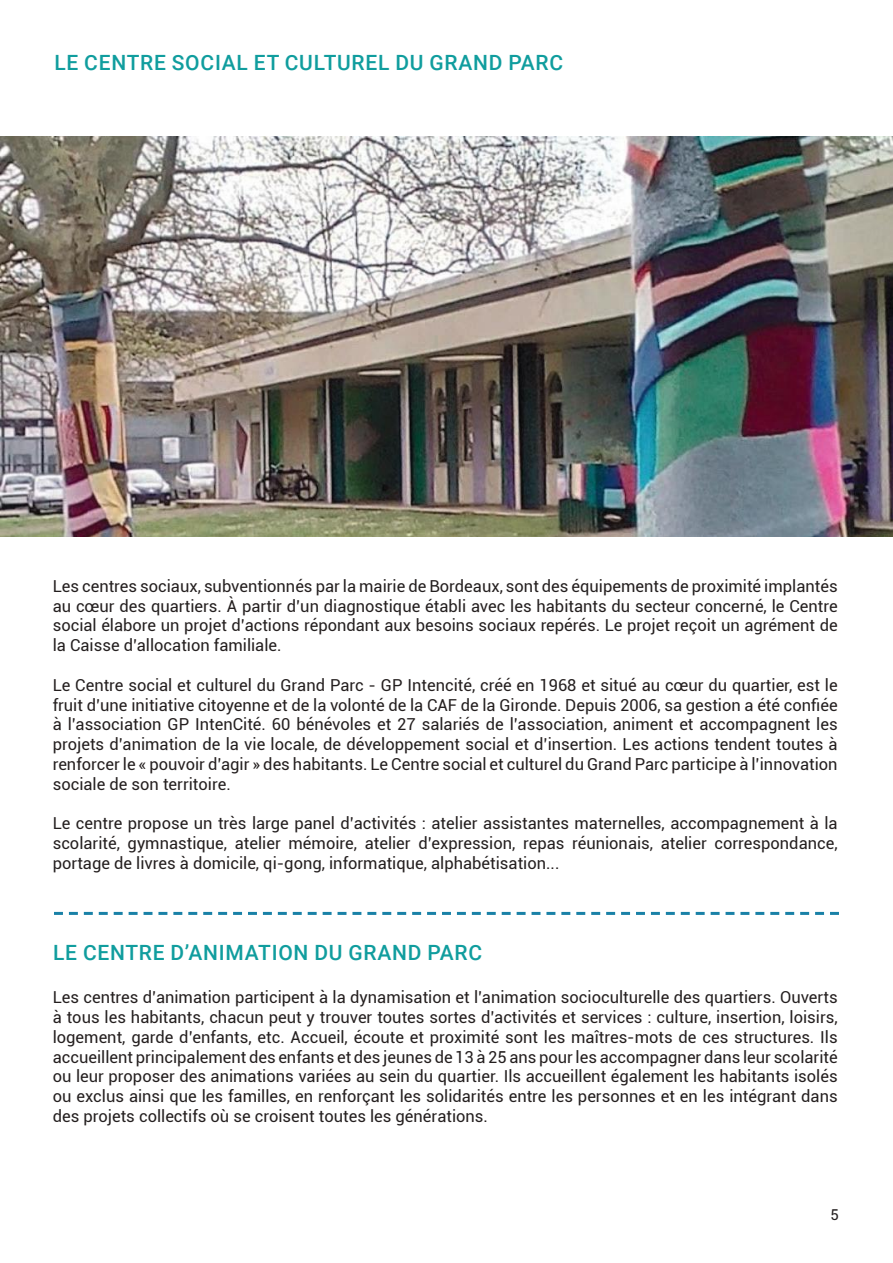
<style>
.page{position:relative;width:893px;height:1263px;background:#fff}
.page>*{position:absolute;margin:0;border:0;box-sizing:border-box;transform-origin:0 0}
.t1{font:500 21px "Roboto";letter-spacing:.035em;color:#109d9e}
.t2{font:16.5px/19.8px "Roboto";color:#241f1f;text-align:justify}
.t3{font:15px "Roboto";color:#241f1f}
</style>
<div class="page">
<img style="left:0;top:136px;width:893px;height:401px">
<svg style="left:54px;top:912px;width:785px;height:3px"></svg>
<p class="t1" style="left:54px;top:48px;width:510px">LE CENTRE SOCIAL ET CULTUREL DU GRAND PARC</p>
<p class="t2" style="left:53px;top:575px;width:786px">Les centres sociaux, subventionnés par la mairie de Bordeaux, sont des équipements de proximité implantés au cœur des quartiers. À partir d’un diagnostique établi avec les habitants du secteur concerné, le Centre social élabore un projet d’actions répondant aux besoins sociaux repérés. Le projet reçoit un agrément de la Caisse d’allocation familiale.</p>
<p class="t2" style="left:53px;top:674px;width:786px">Le Centre social et culturel du Grand Parc - GP Intencité, créé en 1968 et situé au cœur du quartier, est le fruit d’une initiative citoyenne et de la volonté de la CAF de la Gironde. Depuis 2006, sa gestion a été confiée à l’association GP IntenCité. 60 bénévoles et 27 salariés de l’association, animent et accompagnent les projets d’animation de la vie locale, de développement social et d’insertion. Les actions tendent toutes à renforcer le « pouvoir d’agir » des habitants. Le Centre social et culturel du Grand Parc participe à l’innovation sociale de son territoire.</p>
<p class="t2" style="left:53px;top:813px;width:786px">Le centre propose un très large panel d’activités : atelier assistantes maternelles, accompagnement à la scolarité, gymnastique, atelier mémoire, atelier d’expression, repas réunionais, atelier correspondance, portage de livres à domicile, qi-gong, informatique, alphabétisation...</p>
<p class="t1" style="left:53px;top:938px;width:431px">LE CENTRE D’ANIMATION DU GRAND PARC</p>
<p class="t2" style="left:53px;top:987px;width:786px">Les centres d’animation participent à la dynamisation et l’animation socioculturelle des quartiers. Ouverts à tous les habitants, chacun peut y trouver toutes sortes d’activités et services : culture, insertion, loisirs, logement, garde d’enfants, etc. Accueil, écoute et proximité sont les maîtres-mots de ces structures. Ils accueillent principalement des enfants et des jeunes de 13 à 25 ans pour les accompagner dans leur scolarité ou leur proposer des animations variées au sein du quartier. Ils accueillent également les habitants isolés ou exclus ainsi que les familles, en renforçant les solidarités entre les personnes et en les intégrant dans des projets collectifs où se croisent toutes les générations.</p>
<p class="t3" style="left:830px;top:1204px;width:10px">5</p>
</div>
